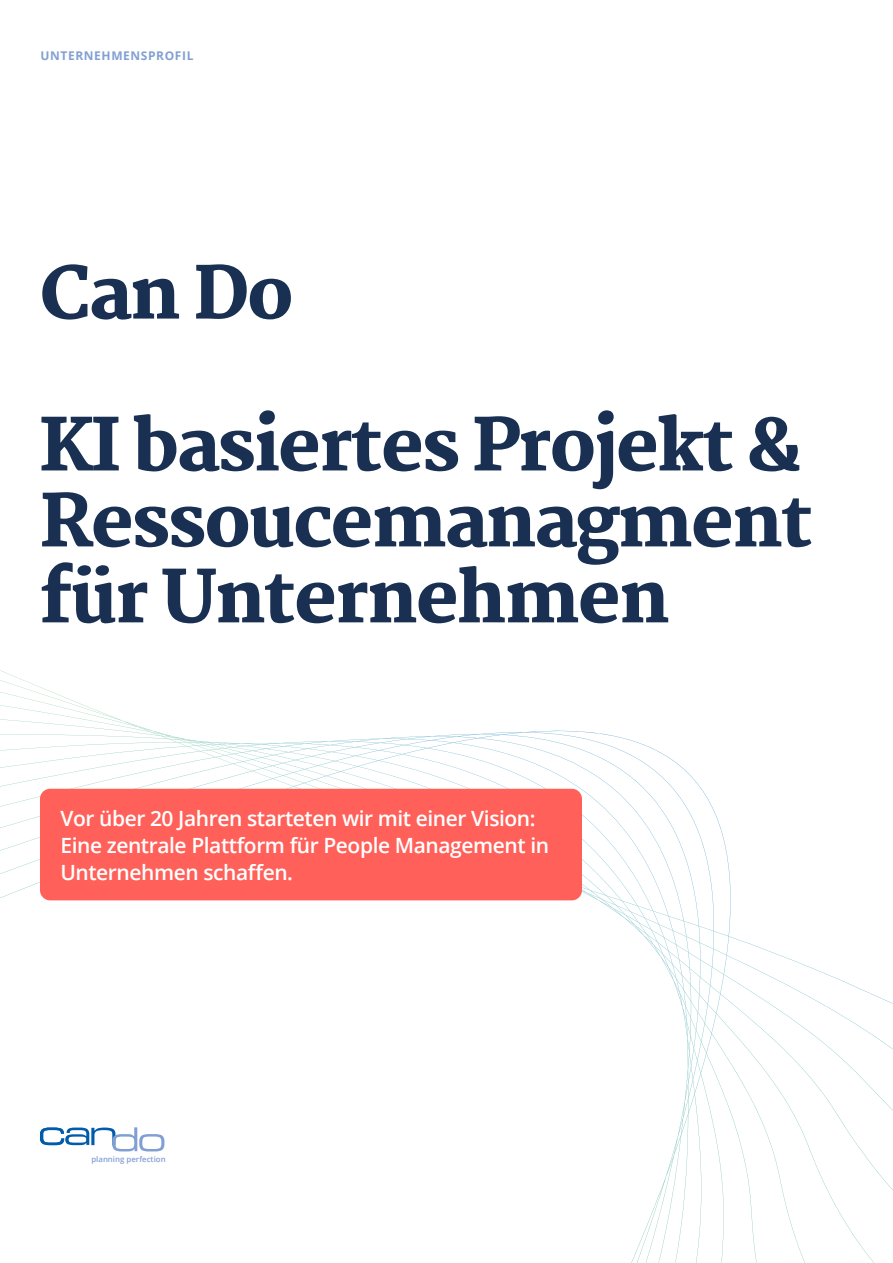
<style>
.page{position:relative;width:893px;height:1263px;background:#fff}
.page>*{position:absolute;margin:0;border:0;box-sizing:border-box;transform-origin:0 0}
.CD_H1{font:800 70.8px/75.9px "Martel";letter-spacing:-.025em;color:#193052}
.CD_Abs__basic__gry{font:600 21px/27px "Open Sans";letter-spacing:-.02em;color:#fff}
.t1{font:700 12px "Open Sans";letter-spacing:.05em;color:#82a0d3}
.t2{font:600 7.8px "Open Sans";color:#819fd3}
</style>
<div class="page">
<svg style="left:40px;top:1127px;width:124px;height:24px"></svg>
<div style="left:40px;top:789px;width:542px;height:111px;background:#ff615a;border-radius:10px"></div>
<p class="t1" style="left:40px;top:47px;width:155px">UNTERNEHMENSPROFIL</p>
<p class="CD_H1" style="left:40px;top:256px;width:255px">Can Do</p>
<p class="CD_H1" style="left:40px;top:408px;width:775px">KI basiertes Projekt &amp;<br>Ressoucemanagment für Unternehmen</p>
<p class="CD_Abs__basic__gry" style="left:60px;top:804px;width:490px">Vor über 20 Jahren starteten wir mit einer Vision:<br>Eine zentrale Plattform für People Management in<br>Unternehmen schaffen.</p>
<p class="t2" style="left:91px;top:1154px;width:76px">planning perfection</p>
</div>
